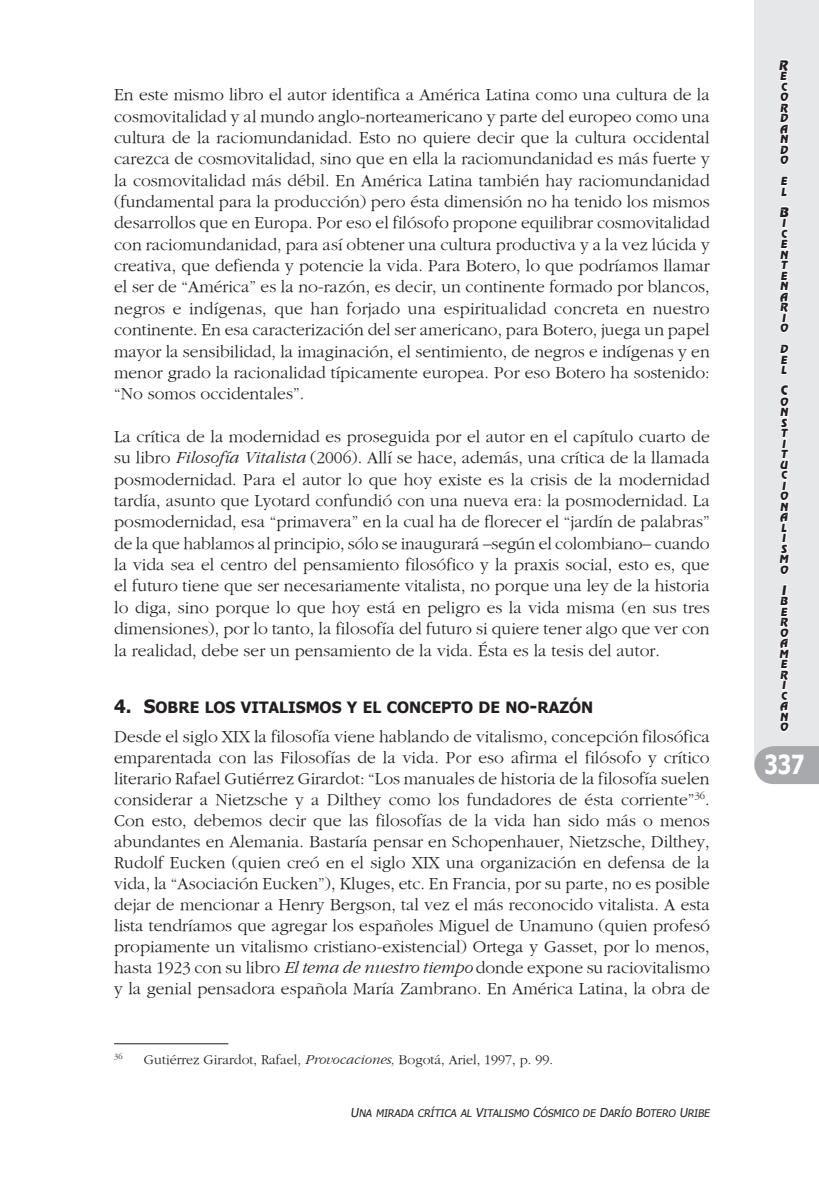
<style>
.page{position:relative;width:819px;height:1191px;background:#fff}
.page>*{position:absolute;margin:0;border:0;box-sizing:border-box;transform-origin:0 0}
.t1{font:700 26.25px "Tahoma";color:#fff;scale:.8 1}
.t2{font:17.5px/21.3px "Gourmand";color:#231f20;text-align:justify}
.t3{font:15.58px "Tahoma Bold SC850";color:#231f20}
.t4{font:14px "Gourmand";color:#231f20}
.t5{font:13.12px "Revue BT Regular SC850";color:#231f20}
.t6{font:11.2px/10.5px "Revue BT Regular SC850";color:#231f20}
.t7{font:10.33px "Tahoma SC850";color:#231f20}
.t8{font:8.4px "Gourmand";color:#231f20}
.s1{font-style:italic}
.s2{font-size:18.38px}
.s3{font-size:12.25px}
</style>
<div class="page">
<div style="left:754px;top:0;width:65px;height:769px;background:#e6e7e9"></div>
<svg style="left:754px;top:746px;width:65px;height:38px;background:#adaeb1"></svg>
<svg style="left:779px;top:59px;width:10px;height:106px"></svg>
<svg style="left:780px;top:176px;width:9px;height:21px"></svg>
<svg style="left:779px;top:206px;width:11px;height:169px"></svg>
<svg style="left:779px;top:384px;width:11px;height:191px"></svg>
<svg style="left:779px;top:584px;width:11px;height:148px"></svg>
<hr style="left:114px;top:1043px;width:114px;height:1px;background:#231f20">
<p class="t2" style="left:114px;top:84px;width:597px">En este mismo libro el autor identifica a América Latina como una cultura de la cosmovitalidad y al mundo anglo-norteamericano y parte del europeo como una cultura de la raciomundanidad. Esto no quiere decir que la cultura occidental carezca de cosmovitalidad, sino que en ella la raciomundanidad es más fuerte y la cosmovitalidad más débil. En América Latina también hay raciomundanidad (fundamental para la producción) pero ésta dimensión no ha tenido los mismos desarrollos que en Europa. Por eso el filósofo propone equilibrar cosmovitalidad con raciomundanidad, para así obtener una cultura productiva y a la vez lúcida y creativa, que defienda y potencie la vida. Para Botero, lo que podríamos llamar el ser de “América” es la no-razón, es decir, un continente formado por blancos, negros e indígenas, que han forjado una espiritualidad concreta en nuestro continente. En esa caracterización del ser americano, para Botero, juega un papel mayor la sensibilidad, la imaginación, el sentimiento, de negros e indígenas y en menor grado la racionalidad típicamente europea. Por eso Botero ha sostenido: “No somos occidentales”.</p>
<p class="t2" style="left:114px;top:426px;width:597px">La crítica de la modernidad es proseguida por el autor en el capítulo cuarto de su libro <span class="s1">Filosofía Vitalista</span> (2006). Allí se hace, además, una crítica de la llamada posmodernidad. Para el autor lo que hoy existe es la crisis de la modernidad tardía, asunto que Lyotard confundió con una nueva era: la posmodernidad. La posmodernidad, esa “primavera” en la cual ha de florecer el “jardín de palabras” de la que hablamos al principio, sólo se inaugurará –según el colombiano– cuando la vida sea el centro del pensamiento filosófico y la praxis social, esto es, que el futuro tiene que ser necesariamente vitalista, no porque una ley de la historia lo diga, sino porque lo que hoy está en peligro es la vida misma (en sus tres dimensiones), por lo tanto, la filosofía del futuro si quiere tener algo que ver con la realidad, debe ser un pensamiento de la vida. Ésta es la tesis del autor.</p>
<p class="t3" style="left:114px;top:697px;width:480px"><span class="s2">4. S</span>OBRE LOS VITALISMOS Y EL CONCEPTO DE NO<span class="s2">-</span>RAZÓN</p>
<p class="t2" style="left:114px;top:726px;width:597px">Desde el siglo XIX la filosofía viene hablando de vitalismo, concepción filosófica emparentada con las Filosofías de la vida. Por eso afirma el filósofo y crítico literario Rafael Gutiérrez Girardot: “Los manuales de historia de la filosofía suelen considerar a Nietzsche y a Dilthey como los fundadores de ésta corriente”<sup>36</sup>.<br>Con esto, debemos decir que las filosofías de la vida han sido más o menos abundantes en Alemania. Bastaría pensar en Schopenhauer, Nietzsche, Dilthey, Rudolf Eucken (quien creó en el siglo XIX una organización en defensa de la vida, la “Asociación Eucken”), Kluges, etc. En Francia, por su parte, no es posible dejar de mencionar a Henry Bergson, tal vez el más reconocido vitalista. A esta lista tendríamos que agregar los españoles Miguel de Unamuno (quien profesó propiamente un vitalismo cristiano-existencial) Ortega y Gasset, por lo menos, hasta 1923 con su libro <span class="s1">El tema de nuestro tiempo</span> donde expone su raciovitalismo y la genial pensadora española María Zambrano. En América Latina, la obra de</p>
<p class="t8" style="left:114px;top:1052px;width:10px">36</p>
<p class="t4" style="left:144px;top:1052px;width:410px">Gutiérrez Girardot, Rafael, <span class="s1">Provocaciones,</span> Bogotá, Ariel, 1997, p. 99.</p>
<p class="t7" style="left:350px;top:1105px;width:362px"><span class="s3">U</span> NA MI RADA CRÍTICA AL <span class="s3">V</span>ITALISM O <span class="s3">C</span>ÓSMICO DE <span class="s3">D</span>ARÍO <span class="s3">B</span>OTERO <span class="s3">U</span> RIBE</p>
<p class="t5" style="left:778px;top:57px;width:11px">R</p>
<p class="t6" style="left:779px;top:71px;width:12px">E<br>C<br>O<br>R<br>D<br>A<br>N<br>D<br>O</p>
<p class="t6" style="left:780px;top:176px;width:10px">E<br>L</p>
<p class="t5" style="left:779px;top:204px;width:13px">B</p>
<p class="t6" style="left:779px;top:218px;width:12px">I<br>C<br>E<br>N<br>T<br>E<br>N<br>A<br>R<br>I<br>O</p>
<p class="t6" style="left:779px;top:344px;width:11px;text-align:justify">D E L</p>
<p class="t5" style="left:780px;top:382px;width:9px">C</p>
<p class="t6" style="left:779px;top:396px;width:13px">O<br>N<br>S<br>T<br>I<br>T<br>U<br>C<br>I<br>O<br>N<br>A<br>L<br>I<br>S<br>M<br>O</p>
<p class="t5" style="left:781px;top:582px;width:6px">I</p>
<p class="t6" style="left:779px;top:596px;width:13px">B<br>E<br>R<br>O<br>A<br>M<br>E<br>R<br>I<br>C<br>A<br>N<br>O</p>
<h1 class="t1" style="left:764px;top:746px;width:52px">337</h1>
</div>
